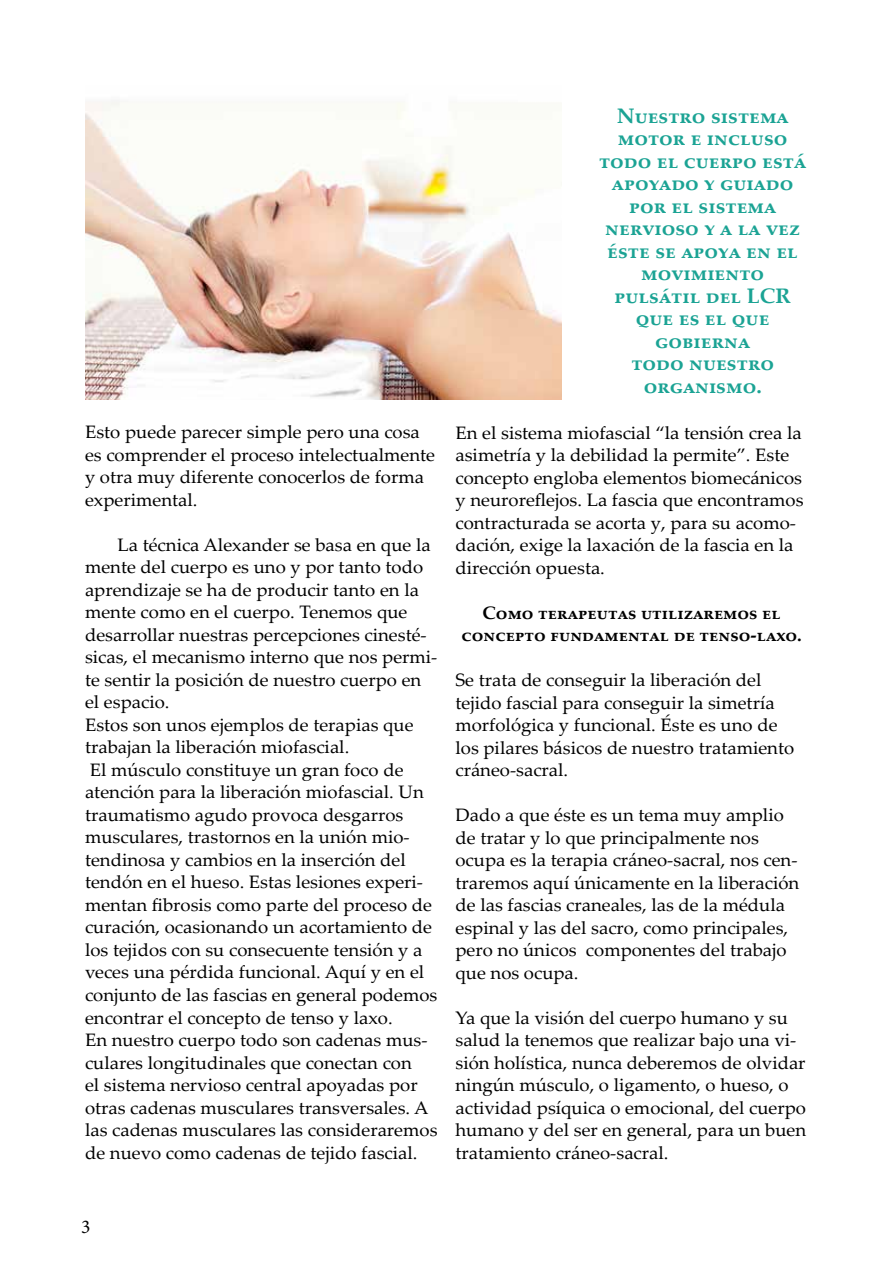
<style>
.page{position:relative;width:893px;height:1263px;background:#fff}
.page>*{position:absolute;margin:0;border:0;box-sizing:border-box;transform-origin:0 0}
.t1{font:700 21px/22.5px "Palatino Linotype";color:#1ba394;text-align:center}
.t2{font:19.5px "Minion Pro";color:#000}
.t3{font:18px/22.5px "Palatino Linotype";color:#000}
.t4{font:700 18px/22.5px "Palatino Linotype";color:#000;text-align:center}
</style>
<div class="page">
<img style="left:86px;top:101px;width:475px;height:299px">
<p class="t3" style="left:85px;top:420px;width:352px">Esto puede parecer simple pero una cosa es comprender el proceso intelectualmente y otra muy diferente conocerlos de forma experimental.</p>
<p class="t3" style="left:85px;top:533px;width:354px;text-indent:32px">La técnica Alexander se basa en que la mente del cuerpo es uno y por tanto todo aprendizaje se ha de producir tanto en la mente como en el cuerpo. Tenemos que desarrollar nuestras percepciones cinesté&shy;sicas, el mecanismo interno que nos permi&shy;te sentir la posición de nuestro cuerpo en el espacio.<br>Estos son unos ejemplos de terapias que trabajan la liberación miofascial.<br>El músculo constituye un gran foco de atención para la liberación miofascial. Un traumatismo agudo provoca desgarros musculares, trastornos en la unión mio&shy;tendinosa y cambios en la inserción del tendón en el hueso. Estas lesiones experi&shy;mentan fibrosis como parte del proceso de curación, ocasionando un acortamiento de los tejidos con su consecuente tensión y a veces una pérdida funcional. Aquí y en el conjunto de las fascias en general podemos encontrar el concepto de tenso y laxo.<br>En nuestro cuerpo todo son cadenas mus&shy;culares longitudinales que conectan con<br>el sistema nervioso central apoyadas por otras cadenas musculares transversales. A las cadenas musculares las consideraremos de nuevo como cadenas de tejido fascial.</p>
<p class="t1" style="left:599px;top:104px;width:209px">Nuestro sistema motor e incluso todo el cuerpo está apoyado y guiado por el sistema nervioso y a la vez éste se apoya en el movimiento pulsátil del LCR que es el que gobierna<br>todo nuestro organismo.</p>
<p class="t3" style="left:455px;top:421px;width:350px">En el sistema miofascial “la tensión crea la asimetría y la debilidad la permite”. Este concepto engloba elementos biomecánicos y neuroreflejos. La fascia que encontramos contracturada se acorta y, para su acomo&shy;dación, exige la laxación de la fascia en la dirección opuesta.</p>
<p class="t4" style="left:462px;top:601px;width:342px">Como terapeutas utilizaremos el concepto fundamental de tenso-laxo.</p>
<p class="t3" style="left:455px;top:668px;width:340px">Se trata de conseguir la liberación del tejido fascial para conseguir la simetría morfológica y funcional. Éste es uno de los pilares básicos de nuestro tratamiento cráneo-sacral.</p>
<p class="t3" style="left:455px;top:803px;width:345px">Dado a que éste es un tema muy amplio de tratar y lo que principalmente nos ocupa es la terapia cráneo-sacral, nos cen&shy;traremos aquí únicamente en la liberación de las fascias craneales, las de la médula espinal y las del sacro, como principales, pero no únicos componentes del trabajo que nos ocupa.</p>
<p class="t3" style="left:455px;top:1006px;width:352px">Ya que la visión del cuerpo humano y su salud la tenemos que realizar bajo una vi&shy;sión holística, nunca deberemos de olvidar ningún músculo, o ligamento, o hueso, o actividad psíquica o emocional, del cuerpo humano y del ser en general, para un buen tratamiento cráneo-sacral.</p>
<p class="t2" style="left:81px;top:1213px;width:11px">3</p>
</div>
